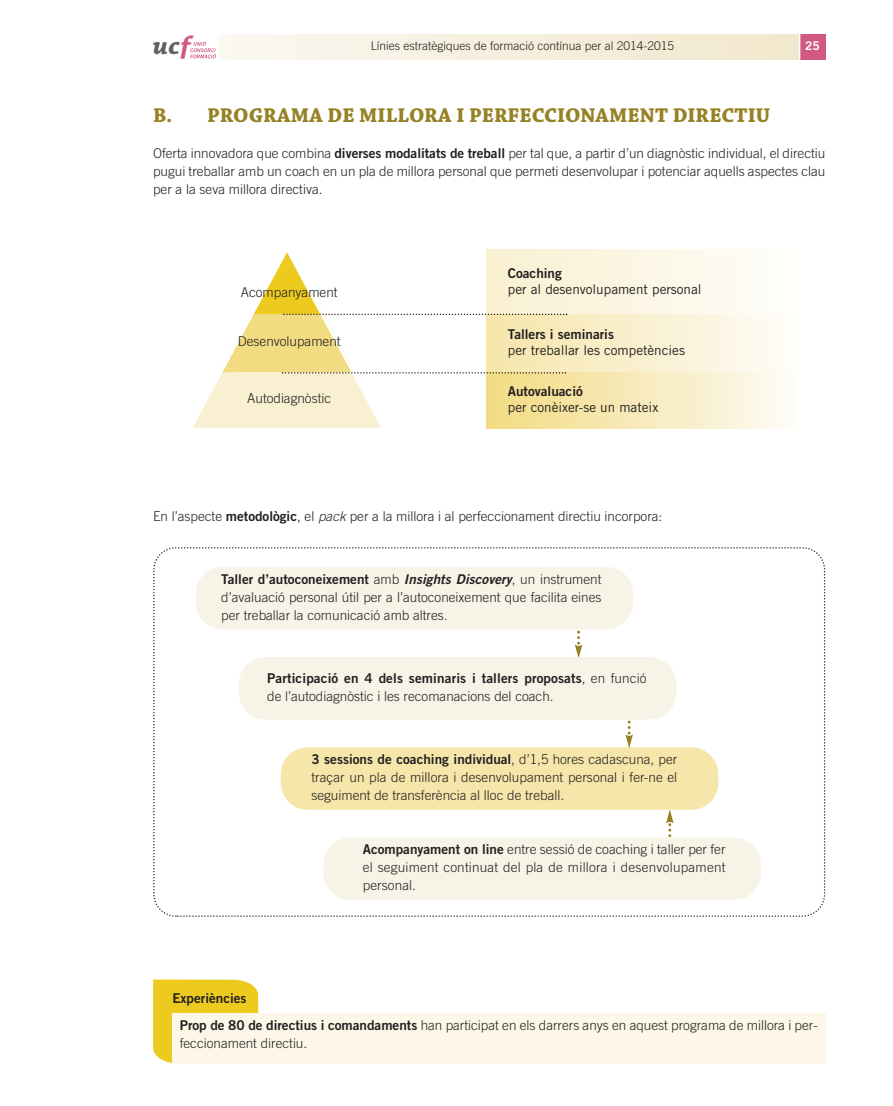
<style>
.page{position:relative;width:893px;height:1106px;background:#fff}
.page>*{position:absolute;margin:0;border:0;box-sizing:border-box;transform-origin:0 0}
.t1{font:italic 700 26.85px "Chaparral Pro";color:#5f6062}
.t2{font:700 21px "Chaparral Pro";color:#968225}
.t3{font:300 13.5px/18px "Trade Gothic";color:#231f20}
.t4{font:13.5px "Trade Gothic Bold Two";color:#231f20}
.t5{font:13.5px "Trade Gothic";color:#231f20}
.t6{font:300 12px "Trade Gothic";color:#231f20}
.t7{font:12px "Trade Gothic Bold Two";color:#fff}
.s1{color:#d15981}
.s2{font-family:"Trade Gothic Bold Two";font-weight:400}
.s3{font-style:italic}
.s4{font-family:"Trade Gothic";font-weight:300}
</style>
<div class="page">
<div style="left:219px;top:34px;width:606px;height:26px;background:linear-gradient(to right,#fbf8f1,#f1e7cb)"></div>
<div style="left:799px;top:34px;width:26px;height:25px;background:#d15981"></div>
<hr style="left:798px;top:34px;width:2px;height:26px;background:#fff">
<svg style="left:190px;top:41px;width:26px;height:17px"></svg>
<svg style="left:567px;top:250px;width:183px;height:64px"></svg>
<svg style="left:567px;top:314px;width:210px;height:58px;background:#faf2d8"></svg>
<svg style="left:567px;top:372px;width:219px;height:56px;background:#f8eec9"></svg>
<svg style="left:193px;top:249px;width:374px;height:180px"></svg>
<svg style="left:153px;top:547px;width:673px;height:370px"></svg>
<div style="left:281px;top:747px;width:437px;height:62px;background:#f6e6aa;border-radius:27px"></div>
<svg style="left:575px;top:629px;width:7px;height:28px"></svg>
<svg style="left:625px;top:719px;width:8px;height:29px"></svg>
<svg style="left:666px;top:809px;width:7px;height:28px"></svg>
<svg style="left:153px;top:979px;width:105px;height:84px;background:#eccd29"></svg>
<div style="left:172px;top:1012px;width:653px;height:51px;background:#fcf7e6"></div>
<div style="left:323px;top:837px;width:438px;height:63px;background:#f8f3e7;border-radius:27px"></div>
<div style="left:239px;top:657px;width:437px;height:62px;background:#f8f3e7;border-radius:27px"></div>
<div style="left:196px;top:567px;width:437px;height:62px;background:#f8f3e7;border-radius:27px"></div>
<h1 class="t1" style="left:153px;top:29px;width:39px">uc<span class="s1">f</span></h1>
<p class="t6" style="left:371px;top:41px;width:305px">Línies estratègiques de formació contínua per al 2014-2015</p>
<p class="t7" style="left:805px;top:42px;width:16px">25</p>
<h2 class="t2" style="left:153px;top:102px;width:618px">B. PROGRAMA DE MILLORA I PERFECCIONAMENT DIRECTIU</h2>
<p class="t3" style="left:153px;top:145px;width:673px;text-align:justify">Oferta innovadora que combina <span class="s2">diverses modalitats de treball</span> per tal que, a partir d’un diagnòstic individual, el directiu pugui treballar amb un coach en un pla de millora personal que permeti desenvolupar i potenciar aquells aspectes clau per a la seva millora directiva.</p>
<p class="t3" style="left:241px;top:284px;width:98px">Acompanyament</p>
<p class="t3" style="left:238px;top:334px;width:104px">Desenvolupament</p>
<p class="t3" style="left:247px;top:391px;width:85px">Autodiagnòstic</p>
<p class="t4" style="left:508px;top:268px;width:55px">Coaching</p>
<p class="t5" style="left:508px;top:284px;width:195px">per al desenvolupament personal</p>
<p class="t4" style="left:508px;top:329px;width:108px">Tallers i seminaris</p>
<p class="t5" style="left:508px;top:345px;width:179px">per treballar les competències</p>
<p class="t4" style="left:508px;top:386px;width:76px">Autovaluació</p>
<p class="t5" style="left:508px;top:402px;width:152px">per conèixer-se un mateix</p>
<p class="t3" style="left:153px;top:509px;width:510px">En l’aspecte <span class="s2">metodològic</span>, el <span class="s3">pack</span>per a la millora i al perfeccionament directiu incorpora:</p>
<p class="t4" style="left:221px;top:574px;width:382px">Taller d’autoconeixement <span class="s4">amb</span> <span class="s3">Insights Discovery</span><span class="s4">, un instrument</span></p>
<p class="t3" style="left:221px;top:589px;width:382px">d’avaluació personal útil per a l’autoconeixement que facilita eines per treballar la comunicació amb altres.</p>
<p class="t4" style="left:267px;top:673px;width:381px">Participació en 4 dels seminaris i tallers proposats<span class="s4">, en funció</span></p>
<p class="t3" style="left:267px;top:688px;width:288px">de l’autodiagnòstic i les recomanacions del coach.</p>
<p class="t4" style="left:311px;top:754px;width:367px">3 sessions de coaching individual<span class="s4">, d’1,5 hores cadascuna, per</span></p>
<p class="t3" style="left:311px;top:769px;width:367px">traçar un pla de millora i desenvolupament personal i fer-ne el seguiment de transferència al lloc de treball.</p>
<p class="t4" style="left:172px;top:993px;width:76px">Experiències</p>
<p class="t3" style="left:363px;top:841px;width:364px;text-align:justify"><span class="s2">Acompanyament on line</span> entre sessió de coaching i taller per fer el seguiment continuat del pla de millora i desenvolupament personal.</p>
<p class="t3" style="left:180px;top:1017px;width:639px"><span class="s2">Prop de 80 de directius i comandaments</span> han participat en els darrers anys en aquest programa de millora i per&shy;feccionament directiu.</p>
</div>
